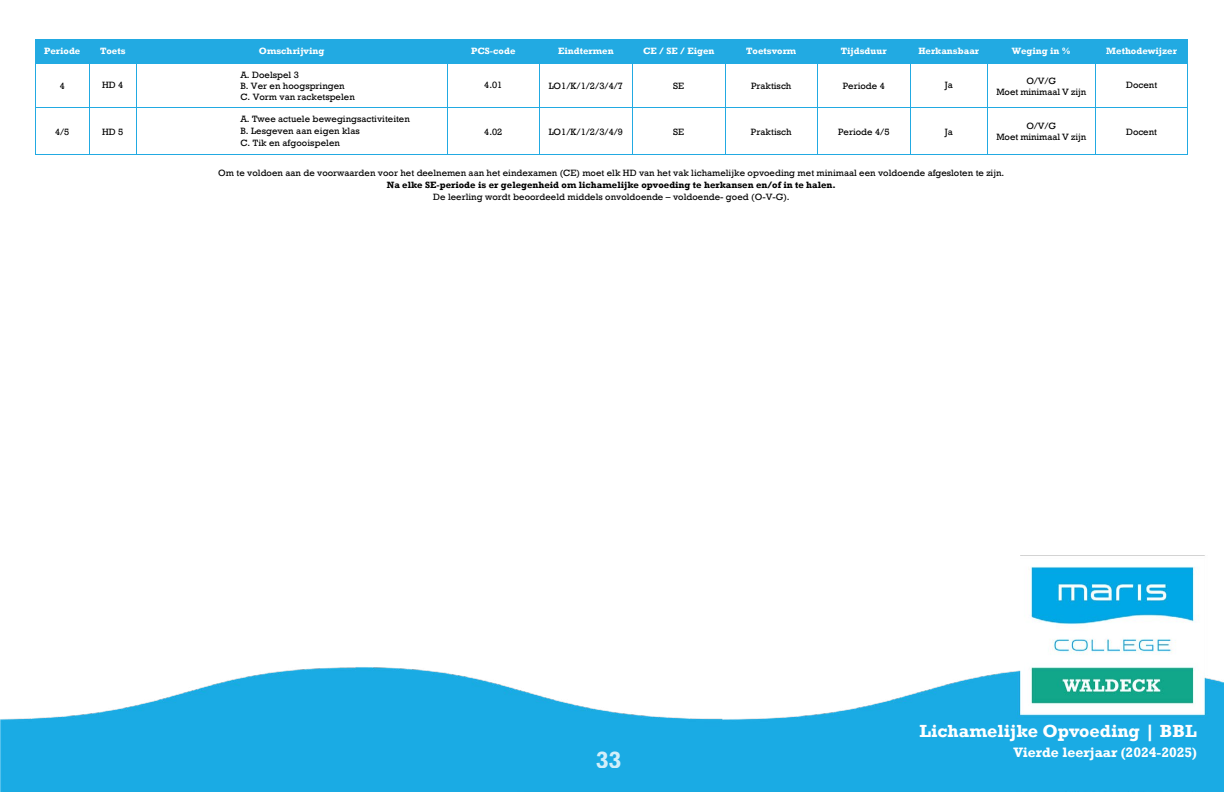
<style>
.page{position:relative;width:1224px;height:792px;background:#fff}
.page>*{position:absolute;margin:0;border:0;box-sizing:border-box;transform-origin:0 0}
.t1{font:700 24px "Rockwell";color:#fff}
.t2{font:700 18px "Rockwell";color:#fff}
.t3{font:700 14px "Rockwell";color:#fff}
.t4{font:9.4px/11.1px "Rockwell";color:#000}
.t5{font:700 9.4px "Rockwell";color:#fff}
.t6{font:700 9.4px "Rockwell";color:#000}
</style>
<div class="page">
<img style="left:0;top:39px;width:1224px;height:753px">
<div style="left:36px;top:40px;width:53px;height:23px;background:#22aae2"></div>
<div style="left:89px;top:40px;width:47px;height:23px;background:#22aae2"></div>
<div style="left:139px;top:45px;width:305px;height:13px;background:#22aae2"></div>
<div style="left:447px;top:40px;width:92px;height:23px;background:#22aae2"></div>
<div style="left:542px;top:45px;width:88px;height:13px;background:#22aae2"></div>
<div style="left:633px;top:40px;width:92px;height:23px;background:#22aae2"></div>
<div style="left:725px;top:40px;width:92px;height:23px;background:#22aae2"></div>
<div style="left:818px;top:40px;width:92px;height:23px;background:#22aae2"></div>
<div style="left:910px;top:40px;width:77px;height:23px;background:#22aae2"></div>
<div style="left:988px;top:40px;width:107px;height:23px;background:#22aae2"></div>
<div style="left:1096px;top:40px;width:91px;height:23px;background:#22aae2"></div>
<div style="left:137px;top:40px;width:310px;height:5px;background:#22aae2"></div>
<div style="left:447px;top:40px;width:93px;height:5px;background:#22aae2"></div>
<div style="left:540px;top:40px;width:92px;height:5px;background:#22aae2"></div>
<div style="left:1096px;top:40px;width:92px;height:5px;background:#22aae2"></div>
<div style="left:137px;top:58px;width:310px;height:5px;background:#22aae2"></div>
<div style="left:447px;top:58px;width:93px;height:5px;background:#22aae2"></div>
<div style="left:540px;top:58px;width:92px;height:5px;background:#22aae2"></div>
<div style="left:1096px;top:58px;width:92px;height:5px;background:#22aae2"></div>
<svg style="left:35px;top:40px;width:1px;height:29px"></svg>
<hr style="left:36px;top:63px;width:53px;height:1px;background:#22aae2">
<hr style="left:89px;top:63px;width:47px;height:1px;background:#22aae2">
<svg style="left:136px;top:40px;width:1px;height:29px"></svg>
<hr style="left:137px;top:63px;width:310px;height:1px;background:#22aae2">
<hr style="left:447px;top:63px;width:93px;height:1px;background:#22aae2">
<svg style="left:540px;top:45px;width:1px;height:24px"></svg>
<hr style="left:540px;top:63px;width:92px;height:1px;background:#22aae2">
<svg style="left:632px;top:40px;width:1px;height:29px"></svg>
<hr style="left:633px;top:63px;width:92px;height:1px;background:#22aae2">
<hr style="left:725px;top:63px;width:92px;height:1px;background:#22aae2">
<svg style="left:817px;top:40px;width:1px;height:29px"></svg>
<hr style="left:818px;top:63px;width:92px;height:1px;background:#22aae2">
<hr style="left:910px;top:63px;width:77px;height:1px;background:#22aae2">
<svg style="left:987px;top:40px;width:1px;height:29px"></svg>
<hr style="left:988px;top:63px;width:107px;height:1px;background:#22aae2">
<svg style="left:1095px;top:40px;width:1px;height:29px"></svg>
<hr style="left:1096px;top:63px;width:92px;height:1px;background:#22aae2">
<svg style="left:1188px;top:40px;width:1px;height:29px"></svg>
<hr style="left:35px;top:69px;width:1px;height:39px;background:#22aae2">
<hr style="left:89px;top:69px;width:1px;height:39px;background:#22aae2">
<hr style="left:136px;top:69px;width:1px;height:39px;background:#22aae2">
<hr style="left:447px;top:69px;width:1px;height:39px;background:#22aae2">
<hr style="left:540px;top:69px;width:1px;height:39px;background:#22aae2">
<hr style="left:632px;top:69px;width:1px;height:39px;background:#22aae2">
<hr style="left:725px;top:69px;width:1px;height:39px;background:#22aae2">
<hr style="left:817px;top:69px;width:1px;height:39px;background:#22aae2">
<hr style="left:910px;top:69px;width:1px;height:39px;background:#22aae2">
<hr style="left:987px;top:69px;width:1px;height:39px;background:#22aae2">
<hr style="left:1095px;top:69px;width:1px;height:39px;background:#22aae2">
<hr style="left:1188px;top:69px;width:1px;height:39px;background:#22aae2">
<hr style="left:36px;top:108px;width:53px;height:1px;background:#22aae2">
<hr style="left:89px;top:108px;width:47px;height:1px;background:#22aae2">
<hr style="left:137px;top:108px;width:310px;height:1px;background:#22aae2">
<hr style="left:447px;top:108px;width:93px;height:1px;background:#22aae2">
<hr style="left:540px;top:108px;width:92px;height:1px;background:#22aae2">
<hr style="left:633px;top:108px;width:92px;height:1px;background:#22aae2">
<hr style="left:725px;top:108px;width:92px;height:1px;background:#22aae2">
<hr style="left:818px;top:108px;width:92px;height:1px;background:#22aae2">
<hr style="left:910px;top:108px;width:77px;height:1px;background:#22aae2">
<hr style="left:988px;top:108px;width:107px;height:1px;background:#22aae2">
<hr style="left:1096px;top:108px;width:92px;height:1px;background:#22aae2">
<hr style="left:35px;top:113px;width:1px;height:42px;background:#22aae2">
<hr style="left:36px;top:155px;width:53px;height:1px;background:#22aae2">
<hr style="left:89px;top:113px;width:1px;height:42px;background:#22aae2">
<hr style="left:89px;top:155px;width:47px;height:1px;background:#22aae2">
<hr style="left:136px;top:113px;width:1px;height:42px;background:#22aae2">
<hr style="left:137px;top:155px;width:310px;height:1px;background:#22aae2">
<hr style="left:447px;top:113px;width:1px;height:42px;background:#22aae2">
<hr style="left:447px;top:155px;width:93px;height:1px;background:#22aae2">
<hr style="left:540px;top:113px;width:1px;height:42px;background:#22aae2">
<hr style="left:540px;top:155px;width:92px;height:1px;background:#22aae2">
<hr style="left:632px;top:113px;width:1px;height:42px;background:#22aae2">
<hr style="left:633px;top:155px;width:92px;height:1px;background:#22aae2">
<hr style="left:725px;top:113px;width:1px;height:42px;background:#22aae2">
<hr style="left:725px;top:155px;width:92px;height:1px;background:#22aae2">
<hr style="left:817px;top:113px;width:1px;height:42px;background:#22aae2">
<hr style="left:818px;top:155px;width:92px;height:1px;background:#22aae2">
<hr style="left:910px;top:113px;width:1px;height:42px;background:#22aae2">
<hr style="left:910px;top:155px;width:77px;height:1px;background:#22aae2">
<hr style="left:987px;top:113px;width:1px;height:42px;background:#22aae2">
<hr style="left:988px;top:155px;width:107px;height:1px;background:#22aae2">
<hr style="left:1095px;top:113px;width:1px;height:42px;background:#22aae2">
<hr style="left:1096px;top:155px;width:92px;height:1px;background:#22aae2">
<hr style="left:1188px;top:113px;width:1px;height:42px;background:#22aae2">
<p class="t5" style="left:44px;top:45px;width:38px">Periode</p>
<p class="t5" style="left:100px;top:45px;width:27px">Toets</p>
<p class="t5" style="left:259px;top:45px;width:67px">Omschrijving</p>
<p class="t5" style="left:471px;top:45px;width:46px">PCS-code</p>
<p class="t5" style="left:558px;top:45px;width:57px">Eindtermen</p>
<p class="t5" style="left:643px;top:45px;width:73px">CE / SE / Eigen</p>
<p class="t5" style="left:746px;top:45px;width:52px">Toetsvorm</p>
<p class="t5" style="left:841px;top:45px;width:48px">Tijdsduur</p>
<p class="t5" style="left:918px;top:45px;width:62px">Herkansbaar</p>
<p class="t5" style="left:1012px;top:45px;width:60px">Weging in %</p>
<p class="t5" style="left:1106px;top:45px;width:72px">Methodewijzer</p>
<p class="t4" style="left:60px;top:80px;width:7px">4</p>
<p class="t4" style="left:102px;top:79px;width:23px">HD 4</p>
<p class="t4" style="left:240px;top:69px;width:116px">A. Doelspel 3<br>B. Ver en hoogspringen<br>C. Vorm van racketspelen</p>
<p class="t4" style="left:484px;top:80px;width:20px">4.01</p>
<p class="t4" style="left:549px;top:81px;width:76px">LO1/K/1/2/3/4/7</p>
<p class="t4" style="left:673px;top:81px;width:12px">SE</p>
<p class="t4" style="left:751px;top:81px;width:42px">Praktisch</p>
<p class="t4" style="left:843px;top:80px;width:44px">Periode 4</p>
<p class="t4" style="left:945px;top:79px;width:10px">Ja</p>
<p class="t4" style="left:996px;top:75px;width:91px;text-align:center">O/V/G<br>Moet minimaal V zijn</p>
<p class="t4" style="left:1126px;top:80px;width:33px">Docent</p>
<p class="t4" style="left:55px;top:126px;width:16px">4/5</p>
<p class="t4" style="left:102px;top:126px;width:23px">HD 5</p>
<p class="t4" style="left:240px;top:113px;width:171px;line-height:12px">A. Twee actuele bewegingsactiviteiten<br>B. Lesgeven aan eigen klas<br>C. Tik en afgooispelen</p>
<p class="t4" style="left:484px;top:126px;width:20px">4.02</p>
<p class="t4" style="left:549px;top:126px;width:76px">LO1/K/1/2/3/4/9</p>
<p class="t4" style="left:673px;top:126px;width:12px">SE</p>
<p class="t4" style="left:751px;top:126px;width:42px">Praktisch</p>
<p class="t4" style="left:838px;top:126px;width:53px">Periode 4/5</p>
<p class="t4" style="left:945px;top:126px;width:10px">Ja</p>
<p class="t4" style="left:996px;top:121px;width:91px;text-align:center">O/V/G<br>Moet minimaal V zijn</p>
<p class="t4" style="left:1126px;top:126px;width:32px">Docent</p>
<p class="t4" style="left:218px;top:167px;width:788px">Om te voldoen aan de voorwaarden voor het deelnemen aan het eindexamen (CE) moet elk HD van het vak lichamelijke opvoeding met minimaal een voldoende afgesloten te zijn.</p>
<p class="t6" style="left:387px;top:179px;width:451px">Na elke SE-periode is er gelegenheid om lichamelijke opvoeding te herkansen en/of in te halen.</p>
<p class="t4" style="left:433px;top:191px;width:358px">De leerling wordt beoordeeld middels onvoldoende – voldoende- goed (O-V-G).</p>
<h1 class="t1" style="left:595px;top:745px;width:28px">33</h1>
<h2 class="t2" style="left:920px;top:720px;width:279px">Lichamelijke Opvoeding | BBL</h2>
<h3 class="t3" style="left:1013px;top:744px;width:185px">Vierde leerjaar (2024-2025)</h3>
</div>
